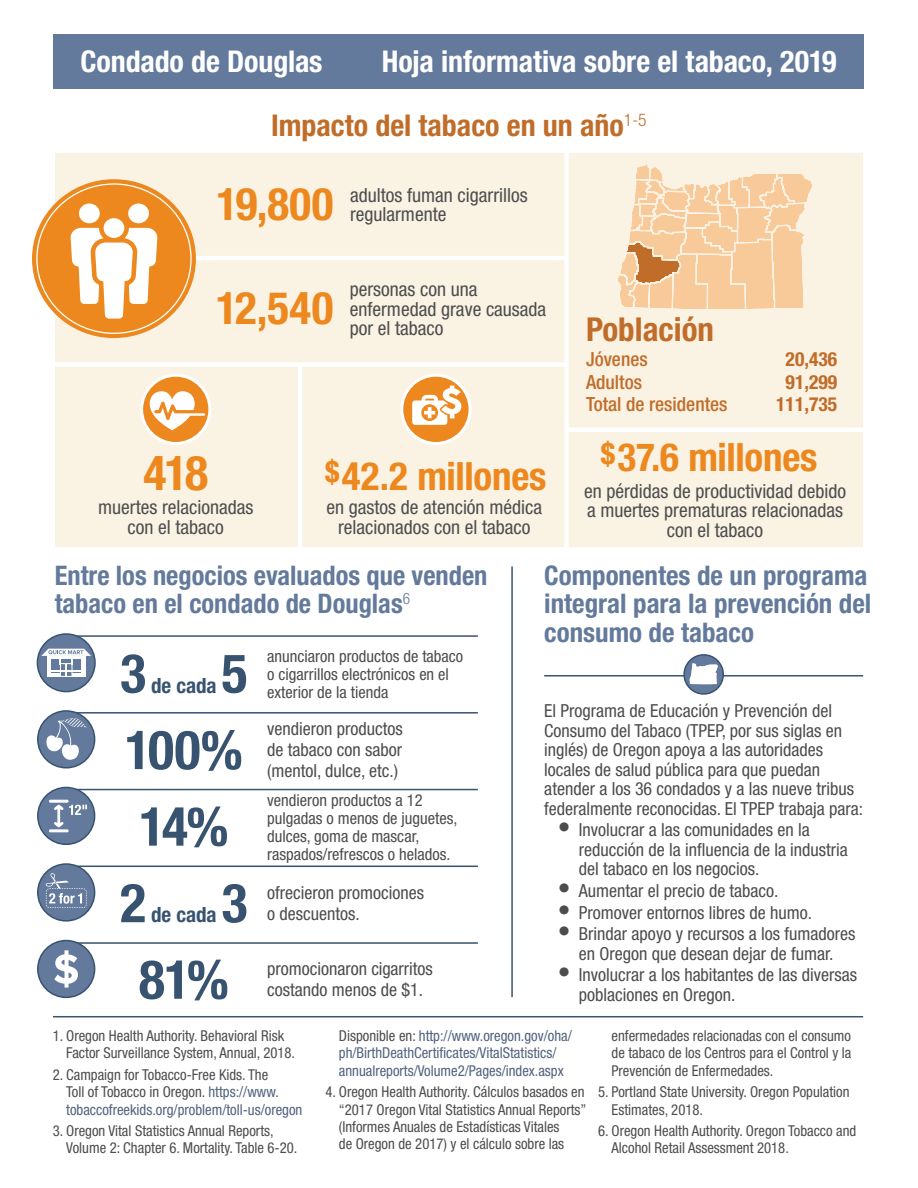
<style>
.page{position:relative;width:918px;height:1188px;background:#fff}
.page>*{position:absolute;margin:0;border:0;box-sizing:border-box;transform-origin:0 0}
.t1{font:700 condensed 54px "Helvetica Neue LT Std";letter-spacing:-.03em;color:#385370}
.t2{font:700 condensed 48px "Helvetica Neue LT Std";color:#ec881d}
.t3{font:700 condensed 45px "Helvetica Neue LT Std";letter-spacing:.01em;color:#ec881d}
.t4{font:700 condensed 39px "Helvetica Neue LT Std";letter-spacing:-.005em;color:#ec881d}
.t5{font:700 condensed 33px "Helvetica Neue LT Std";color:#c16d2a}
.t6{font:700 condensed 30px "Helvetica Neue LT Std";letter-spacing:-.005em;color:#fff}
.headline_-_orange{font:700 condensed 30px "Helvetica Neue LT Std";color:#c16d2a}
.headline_-_orange-2{font:700 condensed 27px/28.5px "Helvetica Neue LT Std";color:#637a9c}
.t7{font:700 condensed 21px "Helvetica Neue LT Std";color:#385370}
.t8{font:condensed 19.5px/19.5px "Helvetica Neue LT Std";color:#4d4d4f;text-align:center}
.t9{font:500 condensed 19.5px "Helvetica Neue LT Std";color:#c16d2a}
.t10{font:700 condensed 19.5px "Helvetica Neue LT Std";color:#c16d2a}
.t11{font:condensed 18px/19.5px "Helvetica Neue LT Std";color:#4d4d4f}
.t12{font:condensed 16.5px/18px "Helvetica Neue LT Std";color:#4d4d4f}
.t13{font:condensed 15px/17.2px "Helvetica Neue LT Std";color:#4d4d4f}
.t14{font:condensed 15px/17.2px "Helvetica Neue LT Std";color:#51637e}
.s1{font-size:25.5px}
.s2{color:#51637e}
.s3{color:#4d4d4f}
</style>
<div class="page">
<hr style="left:544px;top:675px;width:319px;height:2px;background:#385370">
<hr style="left:53px;top:1016px;width:810px;height:1px;background:#385370">
<hr style="left:511px;top:566px;width:2px;height:431px;background:#385370">
<div style="left:55px;top:130px;width:807px;height:416px;background:#faf2e3"></div>
<div style="left:54px;top:105px;width:810px;height:47px;background:#fff"></div>
<div style="left:53px;top:34px;width:811px;height:55px;background:#637a9c"></div>
<hr style="left:53px;top:256px;width:513px;height:4px;background:#fff">
<div style="left:53px;top:362px;width:513px;height:5px;background:#fff"></div>
<hr style="left:567px;top:428px;width:305px;height:4px;background:#fff">
<hr style="left:298px;top:365px;width:4px;height:183px;background:#fff">
<div style="left:564px;top:147px;width:5px;height:402px;background:#fff"></div>
<svg style="left:684px;top:655px;width:39px;height:39px"></svg>
<div style="left:683px;top:654px;width:41px;height:41px;border:2px solid #385370;border-radius:50%"></div>
<svg style="left:689px;top:663px;width:29px;height:21px"></svg>
<svg style="left:35px;top:182px;width:158px;height:154px"></svg>
<div style="left:32px;top:179px;width:164px;height:159px;border:5px solid #ec881d;border-radius:50%"></div>
<div style="left:37px;top:184px;width:154px;height:149px;background:#ec881d;border-radius:50%"></div>
<div style="left:79px;top:204px;width:21px;height:19px;background:#fff;border-radius:50%"></div>
<div style="left:128px;top:204px;width:21px;height:19px;background:#fff;border-radius:50%"></div>
<svg style="left:70px;top:218px;width:88px;height:101px"></svg>
<svg style="left:402px;top:375px;width:68px;height:68px"></svg>
<div style="left:400px;top:374px;width:72px;height:71px;border:3px solid #fff;border-radius:50%"></div>
<svg style="left:412px;top:382px;width:54px;height:43px;background:#f5c18a"></svg>
<svg style="left:142px;top:375px;width:68px;height:68px"></svg>
<div style="left:140px;top:374px;width:71px;height:71px;border:3px solid #fff;border-radius:50%"></div>
<svg style="left:150px;top:390px;width:55px;height:40px;background:#f5c38e"></svg>
<hr style="left:63px;top:635px;width:415px;height:2px;background:#385370">
<hr style="left:63px;top:712px;width:415px;height:2px;background:#385370">
<hr style="left:63px;top:789px;width:415px;height:1px;background:#385370">
<hr style="left:63px;top:866px;width:415px;height:1px;background:#385370">
<hr style="left:63px;top:942px;width:415px;height:2px;background:#385370">
<div style="left:38px;top:941px;width:57px;height:56px;background:#637a9c;border-radius:50%"></div>
<div style="left:37px;top:940px;width:58px;height:58px;border:2px solid #385370;border-radius:50%"></div>
<svg style="left:54px;top:950px;width:24px;height:38px"></svg>
<div style="left:38px;top:711px;width:57px;height:57px;background:#637a9c;border-radius:50%"></div>
<div style="left:37px;top:710px;width:58px;height:59px;border:2px solid #385370;border-radius:50%"></div>
<svg style="left:46px;top:718px;width:41px;height:42px"></svg>
<div style="left:37px;top:634px;width:58px;height:58px;background:#637a9c;border-radius:50%"></div>
<div style="left:37px;top:633px;width:59px;height:59px;border:2px solid #385370;border-radius:50%"></div>
<svg style="left:41px;top:649px;width:50px;height:28px"></svg>
<div style="left:38px;top:787px;width:57px;height:57px;background:#637a9c;border-radius:50%"></div>
<div style="left:37px;top:787px;width:58px;height:58px;border:2px solid #385370;border-radius:50%"></div>
<hr style="left:49px;top:800px;width:20px;height:3px;background:#fff;border-radius:2px">
<hr style="left:49px;top:829px;width:20px;height:3px;background:#fff;border-radius:2px">
<svg style="left:54px;top:805px;width:33px;height:22px"></svg>
<div style="left:38px;top:864px;width:57px;height:57px;background:#637a9c;border-radius:50%"></div>
<div style="left:37px;top:863px;width:58px;height:59px;border:2px solid #385370;border-radius:50%"></div>
<svg style="left:46px;top:873px;width:41px;height:35px"></svg>
<svg style="left:618px;top:164px;width:194px;height:145px"></svg>
<p class="t6" style="left:80px;top:43px;width:244px">Condado de Douglas</p>
<p class="t6" style="left:382px;top:43px;width:456px">Hoja informativa sobre el tabaco, 2019</p>
<p class="headline_-_orange" style="left:271px;top:108px;width:377px">Impacto del tabaco en un año<sup>1-5</sup></p>
<p class="t3" style="left:217px;top:177px;width:118px">19,800</p>
<p class="t8" style="left:350px;top:185px;width:179px;text-align:left">adultos fuman cigarrillos regularmente</p>
<p class="t3" style="left:216px;top:280px;width:119px">12,540</p>
<p class="t8" style="left:350px;top:280px;width:198px;text-align:left">personas con una enfermedad grave causada por el tabaco</p>
<p class="t2" style="left:143px;top:444px;width:66px">418</p>
<p class="t4" style="left:325px;top:452px;width:223px"><sup>$</sup>42.2 millones</p>
<p class="t8" style="left:98px;top:498px;width:157px">muertes relacionadas con el tabaco</p>
<p class="t8" style="left:326px;top:498px;width:217px">en gastos de atención médica relacionados con el tabaco</p>
<p class="t5" style="left:586px;top:309px;width:130px">Población</p>
<p class="t9" style="left:586px;top:348px;width:63px">Jóvenes</p>
<p class="t10" style="left:786px;top:348px;width:53px">20,436</p>
<p class="t9" style="left:586px;top:370px;width:57px">Adultos</p>
<p class="t10" style="left:786px;top:370px;width:53px">91,299</p>
<p class="t9" style="left:586px;top:393px;width:143px">Total de residentes</p>
<p class="t10" style="left:776px;top:393px;width:62px">111,735</p>
<p class="t4" style="left:601px;top:434px;width:218px"><sup>$</sup>37.6 millones</p>
<p class="t8" style="left:584px;top:481px;width:264px">en pérdidas de productividad debido a muertes prematuras relacionadas con el tabaco</p>
<p class="headline_-_orange-2" style="left:55px;top:561px;width:434px">Entre los negocios evaluados que venden tabaco en el condado de Douglas<sup>6</sup></p>
<p class="t1" style="left:120px;top:641px;width:27px">3</p>
<p class="t1" style="left:222px;top:641px;width:27px">5</p>
<p class="t7" style="left:151px;top:672px;width:67px">de cada</p>
<p class="t1" style="left:125px;top:717px;width:119px">100%</p>
<p class="t1" style="left:139px;top:794px;width:91px">14%</p>
<p class="t1" style="left:120px;top:870px;width:27px">2</p>
<p class="t1" style="left:222px;top:870px;width:27px">3</p>
<p class="t7" style="left:151px;top:902px;width:67px">de cada</p>
<p class="t1" style="left:139px;top:947px;width:91px">81%</p>
<p class="t12" style="left:267px;top:647px;width:198px">anunciaron productos de tabaco o cigarrillos electrónicos en el exterior de la tienda</p>
<p class="t11" style="left:267px;top:718px;width:137px;line-height:21px;text-align:justify">vendieron productos de tabaco con sabor (mentol, dulce, etc.)</p>
<p class="t12" style="left:267px;top:791px;width:192px">vendieron productos a 12 pulgadas o menos de juguetes, dulces, goma de mascar, raspados/refrescos o helados.</p>
<p class="t11" style="left:267px;top:883px;width:158px">ofrecieron promociones</p>
<p class="t11" style="left:267px;top:904px;width:94px">o descuentos.</p>
<p class="t11" style="left:267px;top:958px;width:167px;line-height:21px">promocionaron cigarritos costando menos de $1.</p>
<p class="headline_-_orange-2" style="left:544px;top:561px;width:329px">Componentes de un programa integral para la prevención del consumo de tabaco</p>
<p class="t11" style="left:544px;top:701px;width:320px">El Programa de Educación y Prevención del Consumo del Tabaco (TPEP, por sus siglas en inglés) de Oregon apoya a las autoridades locales de salud pública para que puedan atender a los 36 condados y a las nueve tribus federalmente reconocidas. El TPEP trabaja para:</p>
<p class="t11" style="left:579px;top:820px;width:271px;text-indent:-21px"><span class="s1">•</span> Involucrar a las comunidades en la reducción de la influencia de la industria del tabaco en los negocios.</p>
<p class="t11" style="left:558px;top:881px;width:222px"><span class="s1">•</span> Aumentar el precio de tabaco.</p>
<p class="t11" style="left:558px;top:902px;width:256px"><span class="s1">•</span> Promover entornos libres de humo.</p>
<p class="t11" style="left:558px;top:924px;width:299px;text-align:center"><span class="s1">•</span> Brindar apoyo y recursos a los fumadores en Oregon que desean dejar de fumar.</p>
<p class="t11" style="left:579px;top:965px;width:280px;text-indent:-21px"><span class="s1">•</span> Involucrar a los habitantes de las diversas poblaciones en Oregon.</p>
<p class="t13" style="left:66px;top:1027px;width:230px;text-indent:-14px">1. Oregon Health Authority. Behavioral Risk<br>Factor Surveillance System, Annual, 2018.</p>
<p class="t13" style="left:66px;top:1066px;width:238px;text-indent:-14px">2. Campaign for Tobacco-Free Kids. The<br>Toll of Tobacco in Oregon. <span class="s2">https://www. tobaccofreekids.org/problem/toll-us/oregon</span></p>
<p class="t13" style="left:66px;top:1122px;width:233px;text-indent:-14px">3. Oregon Vital Statistics Annual Reports,<br>Volume 2: Chapter 6. Mortality. Table 6-20.</p>
<p class="t14" style="left:339px;top:1027px;width:234px"><span class="s3">Disponible en:</span> http://www.oregon.gov/oha/ ph/BirthDeathCertificates/VitalStatistics/ annualreports/Volume2/Pages/index.aspx</p>
<p class="t13" style="left:339px;top:1083px;width:249px;text-indent:-14px">4. Oregon Health Authority. Cálculos basados en “2017 Oregon Vital Statistics Annual Reports” (Informes Anuales de Estadísticas Vitales<br>de Oregon de 2017) y el cálculo sobre las</p>
<p class="t13" style="left:612px;top:1027px;width:241px;text-align:justify">enfermedades relacionadas con el consumo de tabaco de los Centros para el Control y la Prevención de Enfermedades.</p>
<p class="t13" style="left:612px;top:1083px;width:240px;text-indent:-14px">5. Portland State University. Oregon Population<br>Estimates, 2018.</p>
<p class="t13" style="left:612px;top:1122px;width:246px;text-indent:-14px">6. Oregon Health Authority. Oregon Tobacco and<br>Alcohol Retail Assessment 2018.</p>
</div>
